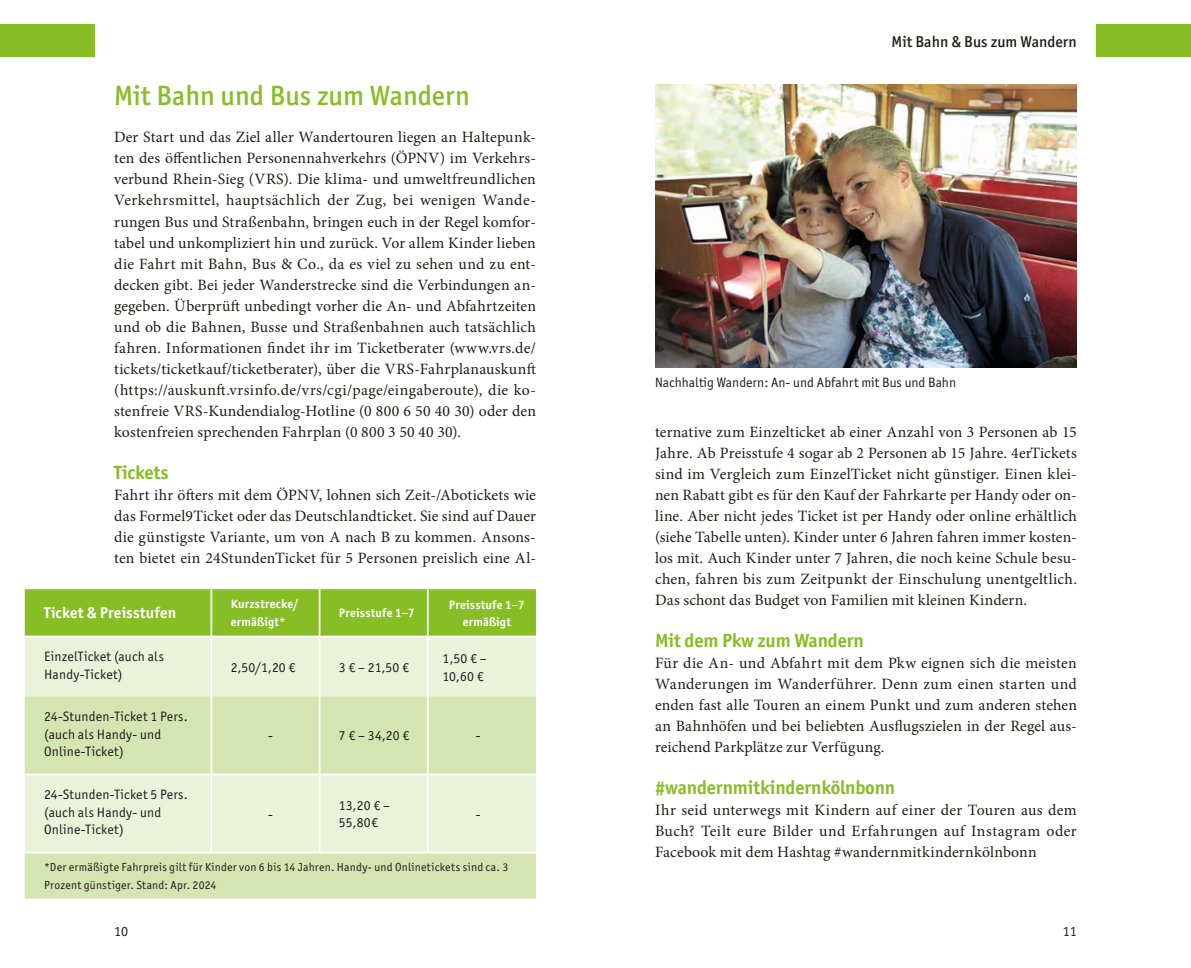
<style>
.page{position:relative;width:1191px;height:968px;background:#fff}
.page>*{position:absolute;margin:0;border:0;box-sizing:border-box;transform-origin:0 0}
.t1{font:500 28px "Officina Sans ITC Pro";color:#87bd25}
.t2{font:700 19.25px "Officina Sans ITC Pro";letter-spacing:-.01em;color:#87bd25}
.t3{font:15.75px/21px "Minion Pro";letter-spacing:.01em;color:#1d1d1b;text-align:justify}
.t4{font:500 15.75px "Officina Sans ITC Pro";color:#1d1d1b}
.t5{font:700 15.75px "Officina Sans ITC Pro";letter-spacing:.005em;color:#fff}
.t6{font:14px "Officina Sans ITC Pro";color:#1d1d1b}
.t7{font:13.65px/17.5px "Officina Sans ITC Pro";letter-spacing:.01em;color:#1d1d1b}
.t8{font:700 12.25px/17.5px "Officina Sans ITC Pro";letter-spacing:.015em;color:#fff}
.t9{font:11.72px/17.5px "Officina Sans ITC Pro";letter-spacing:.02em;color:#1d1d1b}
.s1{font-weight:400;font-size:13.65px}
</style>
<div class="page">
<div style="left:1096px;top:25px;width:95px;height:32px;background:#87bd25"></div>
<div style="left:0;top:25px;width:94px;height:32px;background:#87bd25"></div>
<div style="left:25px;top:589px;width:511px;height:46px;background:#87bd25"></div>
<div style="left:25px;top:637px;width:511px;height:59px;background:#eaf2da"></div>
<svg style="left:25px;top:696px;width:511px;height:202px;fill:#d5e4b1"></svg>
<hr style="left:210px;top:589px;width:2px;height:46px;background:#fff">
<hr style="left:319px;top:589px;width:1px;height:46px;background:#fff">
<hr style="left:427px;top:589px;width:1px;height:46px;background:#fff">
<hr style="left:210px;top:637px;width:2px;height:59px;background:#fff">
<hr style="left:319px;top:637px;width:1px;height:59px;background:#fff">
<hr style="left:427px;top:637px;width:1px;height:59px;background:#fff">
<hr style="left:210px;top:696px;width:2px;height:77px;background:#fff">
<hr style="left:319px;top:696px;width:1px;height:77px;background:#fff">
<hr style="left:427px;top:696px;width:1px;height:77px;background:#fff">
<hr style="left:210px;top:775px;width:2px;height:76px;background:#fff">
<hr style="left:319px;top:775px;width:1px;height:76px;background:#fff">
<hr style="left:427px;top:775px;width:1px;height:76px;background:#fff">
<hr style="left:25px;top:773px;width:186px;height:2px;background:#fff">
<hr style="left:211px;top:773px;width:108px;height:2px;background:#fff">
<hr style="left:319px;top:773px;width:109px;height:2px;background:#fff">
<hr style="left:428px;top:773px;width:108px;height:2px;background:#fff">
<hr style="left:25px;top:851px;width:186px;height:2px;background:#fff">
<hr style="left:211px;top:851px;width:108px;height:2px;background:#fff">
<hr style="left:319px;top:851px;width:109px;height:2px;background:#fff">
<hr style="left:428px;top:851px;width:108px;height:2px;background:#fff">
<img style="left:655px;top:84px;width:421px;height:283px">
<h1 class="t1" style="left:114px;top:78px;width:357px">Mit Bahn und Bus zum Wandern</h1>
<p class="t3" style="left:114px;top:127px;width:423px">Der Start und das Ziel aller Wandertouren liegen an Haltepunk&shy;ten des öffentlichen Personennahverkehrs (ÖPNV) im Verkehrs&shy;verbund Rhein-Sieg (VRS). Die klima- und umweltfreundlichen Verkehrsmittel, hauptsächlich der Zug, bei wenigen Wande&shy;rungen Bus und Straßenbahn, bringen euch in der Regel komfor&shy;tabel und unkompliziert hin und zurück. Vor allem Kinder lieben die Fahrt mit Bahn, Bus &amp; Co., da es viel zu sehen und zu ent&shy;decken gibt. Bei jeder Wanderstrecke sind die Verbindungen an&shy;gegeben. Überprüft unbedingt vorher die An- und Abfahrtzeiten und ob die Bahnen, Busse und Straßenbahnen auch tatsächlich fahren. Informationen findet ihr im Ticketberater (www.vrs.de/ tickets/ticketkauf/ticketberater), über die VRS-Fahrplanauskunft (https://auskunft.vrsinfo.de/vrs/cgi/page/eingaberoute), die ko&shy;stenfreie VRS-Kundendialog-Hotline (0 800 6 50 40 30) oder den kostenfreien sprechenden Fahrplan (0 800 3 50 40 30).</p>
<p class="t2" style="left:114px;top:460px;width:56px">Tickets</p>
<p class="t3" style="left:114px;top:484px;width:423px">Fahrt ihr öfters mit dem ÖPNV, lohnen sich Zeit-/Abotickets wie das Formel9Ticket oder das Deutschlandticket. Sie sind auf Dauer die günstigste Variante, um von A nach B zu kommen. Ansons&shy;ten bietet ein 24StundenTicket für 5 Personen preislich eine Al-</p>
<p class="t5" style="left:44px;top:603px;width:133px">Ticket &amp; Preisstufen</p>
<p class="t8" style="left:231px;top:595px;width:69px">Kurzstrecke/ ermäßigt*</p>
<p class="t8" style="left:339px;top:604px;width:77px">Preisstufe 1<span class="s1">–</span>7</p>
<p class="t8" style="left:449px;top:595px;width:77px;text-align:center">Preisstufe 1<span class="s1">–</span>7 ermäßigt</p>
<p class="t7" style="left:44px;top:647px;width:121px">EinzelTicket (auch als<br>Handy-Ticket)</p>
<p class="t7" style="left:231px;top:658px;width:66px">2,50/1,20 €</p>
<p class="t7" style="left:339px;top:658px;width:71px">3 € – 21,50 €</p>
<p class="t7" style="left:442px;top:649px;width:45px">1,50 € –<br>10,60 €</p>
<p class="t7" style="left:44px;top:707px;width:145px">24-Stunden-Ticket 1 Pers. (auch als Handy- und<br>Online-Ticket)</p>
<p class="t7" style="left:268px;top:726px;width:6px">-</p>
<p class="t7" style="left:339px;top:726px;width:72px">7 € – 34,20 €</p>
<p class="t7" style="left:476px;top:726px;width:6px">-</p>
<p class="t7" style="left:44px;top:785px;width:145px">24-Stunden-Ticket 5 Pers. (auch als Handy- und<br>Online-Ticket)</p>
<p class="t7" style="left:268px;top:805px;width:6px">-</p>
<p class="t7" style="left:339px;top:796px;width:52px">13,20 € –<br>55,80€</p>
<p class="t7" style="left:476px;top:805px;width:6px">-</p>
<p class="t9" style="left:44px;top:858px;width:465px">*Der ermäßigte Fahrpreis gilt für Kinder von 6 bis 14 Jahren. Handy- und Onlinetickets sind ca. 3<br>Prozent günstiger. Stand: Apr. 2024</p>
<p class="t4" style="left:891px;top:32px;width:187px">Mit Bahn &amp; Bus zum Wandern</p>
<p class="t7" style="left:655px;top:373px;width:302px">Nachhaltig Wandern: An- und Abfahrt mit Bus und Bahn</p>
<p class="t3" style="left:655px;top:421px;width:423px">ternative zum Einzelticket ab einer Anzahl von 3 Personen ab 15<br>Jahre. Ab Preisstufe 4 sogar ab 2 Personen ab 15 Jahre. 4erTickets sind im Vergleich zum EinzelTicket nicht günstiger. Einen klei&shy;nen Rabatt gibt es für den Kauf der Fahrkarte per Handy oder on&shy;line. Aber nicht jedes Ticket ist per Handy oder online erhältlich (siehe Tabelle unten). Kinder unter 6 Jahren fahren immer kosten&shy;los mit. Auch Kinder unter 7 Jahren, die noch keine Schule besu&shy;chen, fahren bis zum Zeitpunkt der Einschulung unentgeltlich.<br>Das schont das Budget von Familien mit kleinen Kindern.</p>
<p class="t2" style="left:655px;top:628px;width:210px">Mit dem Pkw zum Wandern</p>
<p class="t3" style="left:655px;top:652px;width:423px">Für die An- und Abfahrt mit dem Pkw eignen sich die meisten Wanderungen im Wanderführer. Denn zum einen starten und enden fast alle Touren an einem Punkt und zum anderen stehen an Bahnhöfen und bei beliebten Ausflugszielen in der Regel aus&shy;reichend Parkplätze zur Verfügung.</p>
<p class="t2" style="left:655px;top:775px;width:242px">#wandernmitkindernkölnbonn</p>
<p class="t3" style="left:655px;top:799px;width:423px">Ihr seid unterwegs mit Kindern auf einer der Touren aus dem Buch? Teilt eure Bilder und Erfahrungen auf Instagram oder Facebook mit dem Hashtag #wandernmitkindernkölnbonn</p>
<p class="t6" style="left:114px;top:922px;width:15px">10</p>
<p class="t6" style="left:1062px;top:922px;width:15px">11</p>
</div>
